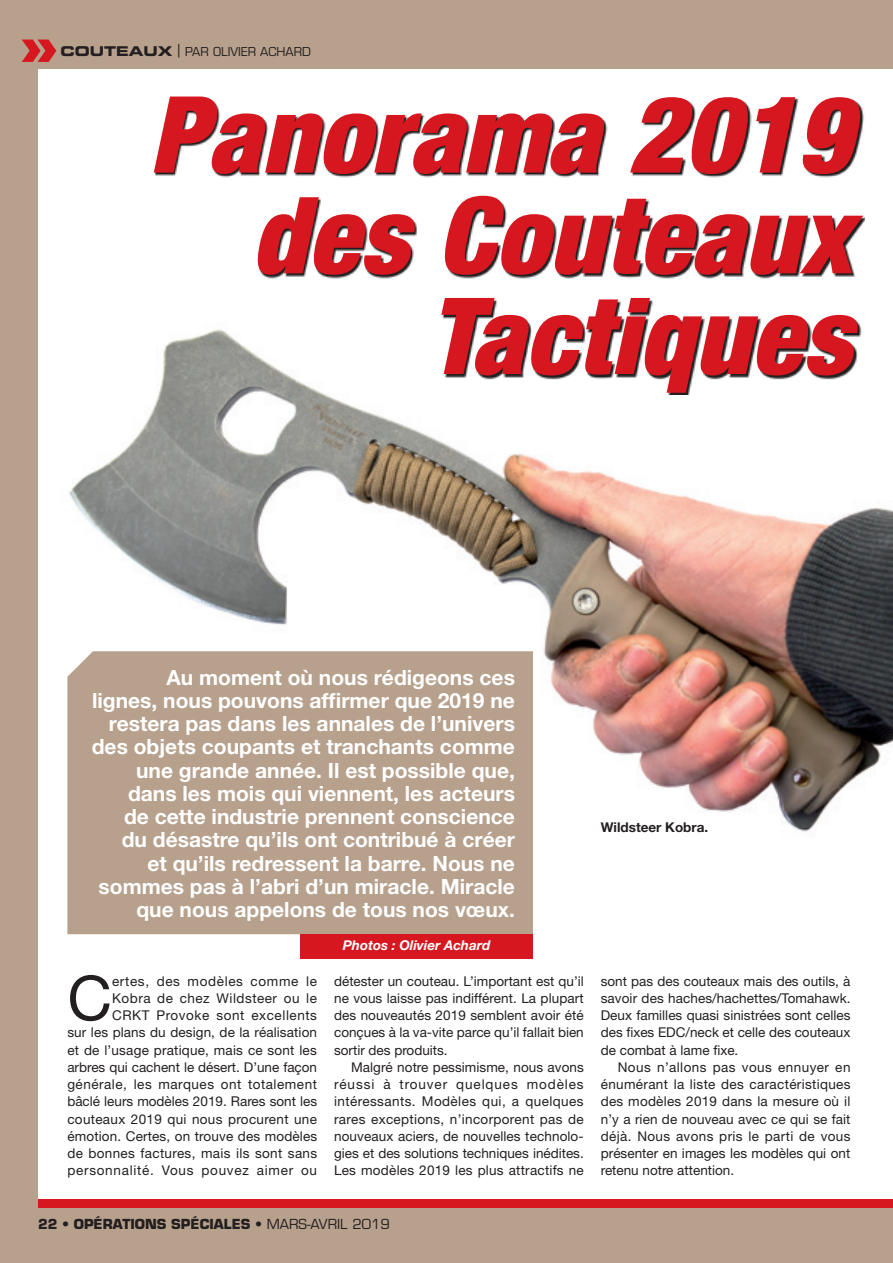
<style>
.page{position:relative;width:893px;height:1263px;background:#b7a08c}
.page>*{position:absolute;margin:0;border:0;box-sizing:border-box;transform-origin:0 0}
.Titre-ForceSpé{font:italic 900 condensed 106.5px/100.6px "Helvetica Neue";letter-spacing:.005em;color:#d7171f;text-align:right}
.Texte_Lettrine-Force{font:61.8px "Helvetica Neue";color:#231f20}
.Chapô-ForceSpé{font:700 21px/23.2px "Helvetica Neue";color:#fff;text-align:right}
.Texte-ForceSpé{font:13.5px/17.2px "Helvetica Neue";color:#231f20;text-align:justify}
.Texte_Lettrine-Force-2{font:13.5px/17.2px "Helvetica Neue";letter-spacing:.015em;color:#231f20;text-align:right}
.t1{font:700 13.5px "Eurostile";color:#231f20}
.t2{font:italic 700 13.5px "Helvetica Neue";color:#fff}
.Legendes-ForceSpé{font:700 13.5px "Helvetica Neue";color:#231f20}
.t3{font:12px "Eurostile";color:#231f20}
.s1{font-family:"Eurostile Bold Extended Two";font-size:13.5px}
.s2{font-size:13.5px}
.s3{font-weight:400}
</style>
<div class="page">
<div style="left:38px;top:69px;width:855px;height:1130px;background:#fff"></div>
<div style="left:38px;top:1199px;width:855px;height:9px;background:#d7171f"></div>
<svg style="left:22px;top:40px;width:34px;height:22px"></svg>
<img style="left:69px;top:394px;width:824px;height:438px">
<svg style="left:155px;top:98px;width:710px;height:296px"></svg>
<div style="left:67px;top:651px;width:466px;height:283px;background:#b7a08c"></div>
<div style="left:300px;top:934px;width:233px;height:24px;background:#d7171f"></div>
<p class="t3" style="left:60px;top:44px;width:252px"><span class="s1">COUTEAUX</span> <span class="s2">|</span> PAR OLIVIER ACHARD</p>
<p class="Titre-ForceSpé" style="left:150px;top:83px;width:703px">Panorama 2019 des Couteaux<br>Tactiques</p>
<p class="Chapô-ForceSpé" style="left:92px;top:665px;width:425px">Au moment où nous rédigeons ces<br>lignes, nous pouvons affirmer que 2019 ne restera pas dans les annales de l’univers des objets coupants et tranchants comme une grande année. Il est possible que, dans les mois qui viennent, les acteurs<br>de cette industrie prennent conscience<br>du désastre qu’ils ont contribué à créer<br>et qu’ils redressent la barre. Nous ne sommes pas à l’abri d’un miracle. Miracle que nous appelons de tous nos vœux.</p>
<p class="Texte_Lettrine-Force" style="left:67px;top:961px;width:46px">C</p>
<p class="Texte_Lettrine-Force-2" style="left:67px;top:972px;width:251px">ertes, des modèles comme le<br>Kobra de chez Wildsteer ou le<br>CRKT Provoke sont excellents<br>sur les plans du design, de la réalisation et de l’usage pratique, mais ce sont les arbres qui cachent le désert. D’une façon générale, les marques ont totalement bâclé leurs modèles 2019. Rares sont les couteaux 2019 qui nous procurent une émotion. Certes, on trouve des modèles de bonnes factures, mais ils sont sans personnalité. Vous pouvez aimer ou</p>
<p class="t2" style="left:343px;top:937px;width:149px">Photos : Olivier Achard</p>
<p class="Texte_Lettrine-Force-2" style="left:334px;top:972px;width:251px;text-align:justify">détester un couteau. L’important est qu’il ne vous laisse pas indifférent. La plupart des nouveautés 2019 semblent avoir été conçues à la va-vite parce qu’il fallait bien sortir des produits.</p>
<p class="Texte-ForceSpé" style="left:334px;top:1058px;width:251px;text-indent:17px">Malgré notre pessimisme, nous avons réussi à trouver quelques modèles intéressants. Modèles qui, a quelques rares exceptions, n’incorporent pas de nouveaux aciers, de nouvelles technolo&shy;gies et des solutions techniques inédites.<br>Les modèles 2019 les plus attractifs ne</p>
<p class="t1" style="left:38px;top:1216px;width:353px">22 <span class="s3">•</span> OPÉRATIONS SPÉCIALES <span class="s3">• MARS-AVRIL 2019</span></p>
<p class="Legendes-ForceSpé" style="left:601px;top:819px;width:109px">Wildsteer Kobra.</p>
<p class="Texte-ForceSpé" style="left:601px;top:972px;width:251px">sont pas des couteaux mais des outils, à savoir des haches/hachettes/Tomahawk.<br>Deux familles quasi sinistrées sont celles des fixes EDC/neck et celle des couteaux de combat à lame fixe.</p>
<p class="Texte-ForceSpé" style="left:601px;top:1058px;width:251px;text-indent:17px">Nous n’allons pas vous ennuyer en énumérant la liste des caractéristiques des modèles 2019 dans la mesure où il n’y a rien de nouveau avec ce qui se fait déjà. Nous avons pris le parti de vous présenter en images les modèles qui ont retenu notre attention.</p>
</div>
